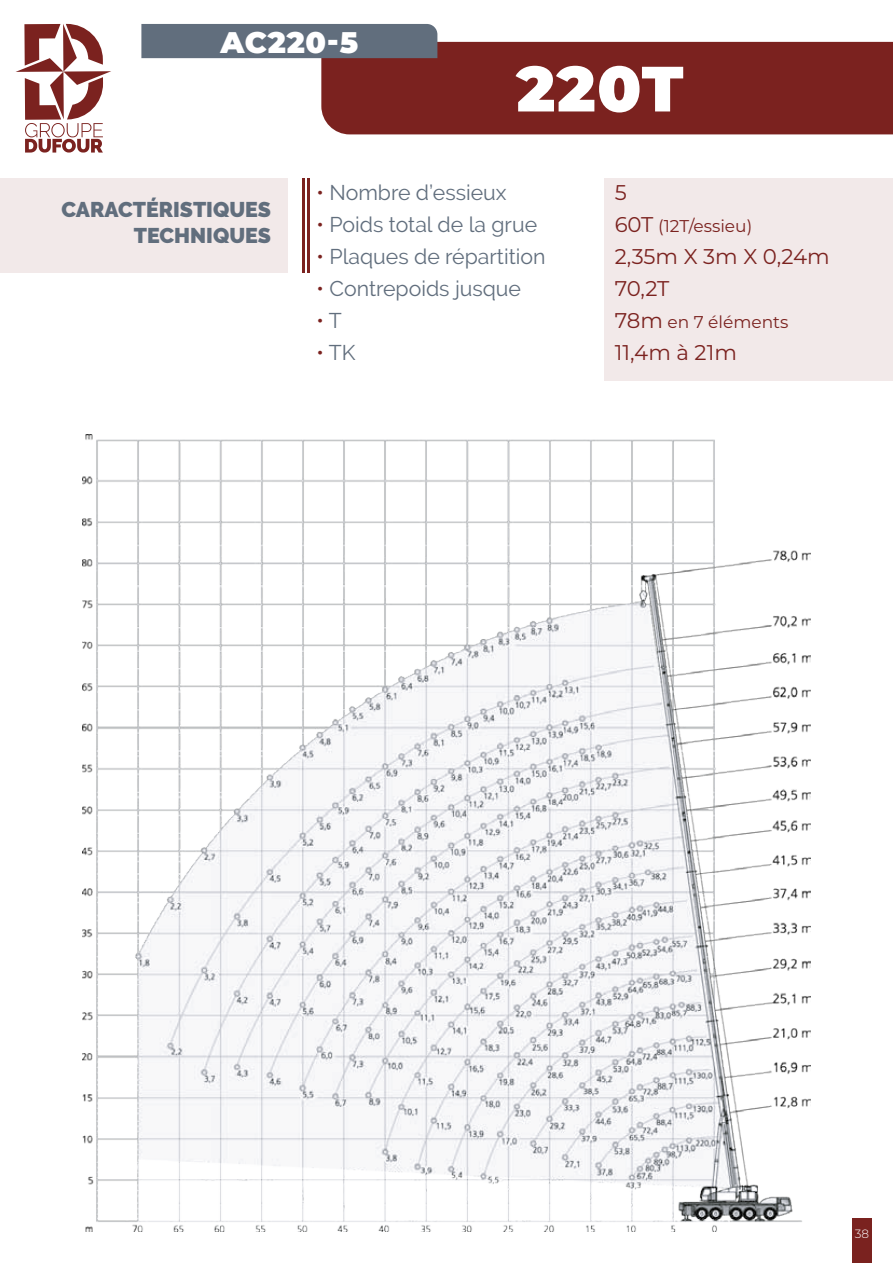
<style>
.page{position:relative;width:893px;height:1263px;background:#fff}
.page>*{position:absolute;margin:0;border:0;box-sizing:border-box;transform-origin:0 0}
.t1{font:900 63.9px "Montserrat";color:#fff}
.t2{font:900 29.85px "Montserrat";letter-spacing:.025em;color:#fff}
.t3{font:21.3px "Raleway";color:#616e7d}
.t4{font:21.3px/32px "Montserrat";color:#7b221f}
.t5{font:900 21.3px/25.5px "Raleway";color:#616e7d;text-align:right}
.t6{font:21.3px "Raleway";color:#7b221f}
.t7{font:17.1px "Montserrat";color:#7b221f}
.t8{font:300 12px "Montserrat";color:#fff}
.s1{color:#7b221f}
.s2{color:#616e7d}
.s3{font-size:21.3px}
</style>
<div class="page">
<div style="left:852px;top:1218px;width:20px;height:45px;background:#7a221f"></div>
<hr style="left:307px;top:178px;width:3px;height:95px;background:#7b221f">
<hr style="left:303px;top:178px;width:2px;height:95px;background:#7b221f">
<div style="left:321px;top:42px;width:572px;height:92px;background:#7b221f"></div>
<div style="left:141px;top:24px;width:296px;height:34px;background:#616e7d"></div>
<div style="left:0;top:178px;width:288px;height:95px;background:#f2e9e9"></div>
<div style="left:604px;top:178px;width:289px;height:203px;background:#f2e9e9"></div>
<svg style="left:16px;top:24px;width:95px;height:129px"></svg>
<img style="left:83px;top:435px;width:727px;height:796px">
<h2 class="t2" style="left:220px;top:20px;width:139px">AC220-5</h2>
<h1 class="t1" style="left:516px;top:41px;width:169px">220T</h1>
<p class="t5" style="left:61px;top:197px;width:211px">CARACTÉRISTIQUES<br>TECHNIQUES</p>
<p class="t3" style="left:317px;top:180px;width:191px"><span class="s1">•</span> Nombre d’essieux</p>
<p class="t3" style="left:317px;top:212px;width:222px"><span class="s1">•</span> Poids total de la grue</p>
<p class="t3" style="left:317px;top:244px;width:230px"><span class="s1">•</span> Plaques de répartition</p>
<p class="t3" style="left:317px;top:276px;width:206px"><span class="s1">•</span> Contrepoids jusque</p>
<p class="t6" style="left:317px;top:308px;width:27px">• <span class="s2">T</span></p>
<p class="t3" style="left:317px;top:340px;width:40px"><span class="s1">•</span> TK</p>
<p class="t4" style="left:615px;top:176px;width:14px">5</p>
<p class="t7" style="left:615px;top:214px;width:139px"><span class="s3">60T</span> (12T/essieu)</p>
<p class="t4" style="left:615px;top:240px;width:217px">2,35m X 3m X 0,24m<br>70,2T</p>
<p class="t7" style="left:615px;top:310px;width:175px"><span class="s3">78m</span> en 7 éléments</p>
<p class="t4" style="left:615px;top:336px;width:124px">11,4m à 21m</p>
<p class="t8" style="left:855px;top:1225px;width:16px">38</p>
</div>
